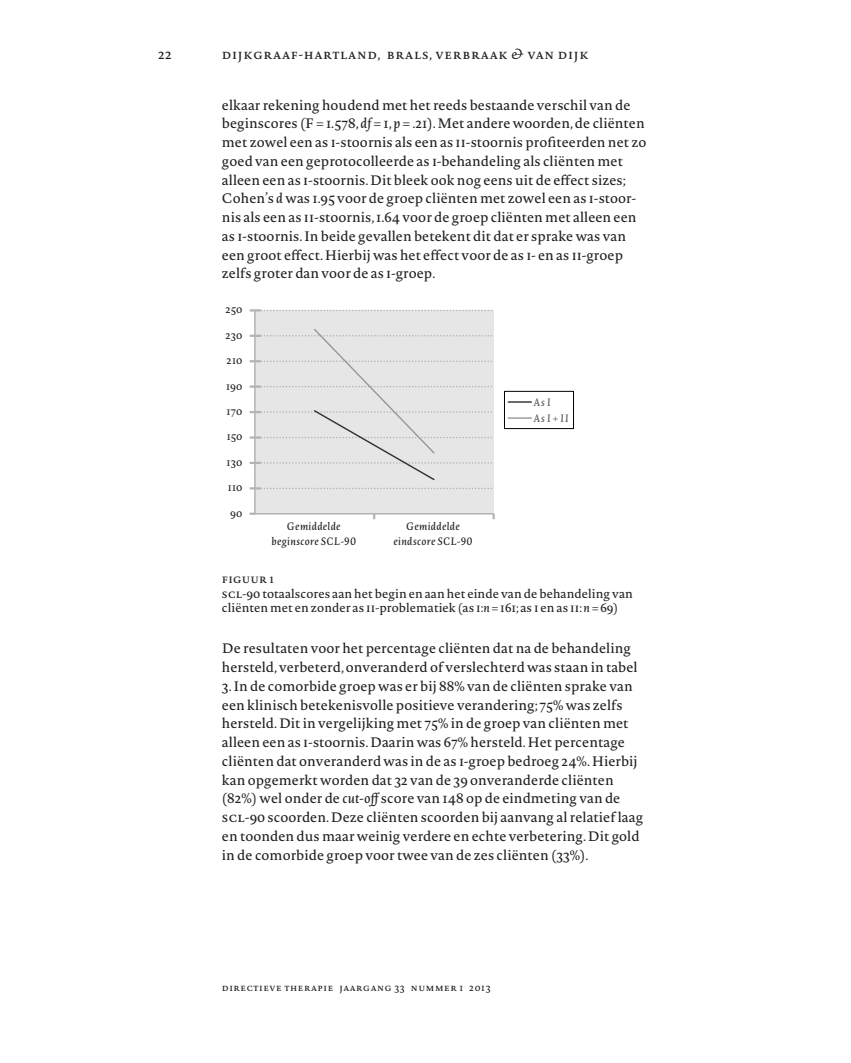
<style>
.page{position:relative;width:851px;height:1063px;background:#fff}
.page>*{position:absolute;margin:0;border:0;box-sizing:border-box;transform-origin:0 0}
.t1{font:13.5px/18.8px "Novel Pro";letter-spacing:.005em;color:#231f20}
.t2{font:13.5px "Novel Pro";letter-spacing:.05em;color:#231f20}
.t3{font:12px/14.4px "Novel Pro";letter-spacing:.015em;color:#231f20}
.t4{font:italic 10.5px/14.2px "Novel Pro";letter-spacing:.025em;color:#231f20;text-align:center}
.t5{font:10.5px "Novel Pro";letter-spacing:.015em;color:#231f20}
.t6{font:italic 10.5px/16px "Novel Pro";color:#57585a}
.t7{font:9.75px "Novel Pro";letter-spacing:.055em;color:#231f20}
.s1{font-style:italic}
</style>
<div class="page">
<div style="left:255px;top:310px;width:238px;height:204px;background:#e6e6e6"></div>
<hr style="left:254px;top:310px;width:1px;height:204px;background:#b3b3b3">
<svg style="left:249px;top:309px;width:243px;height:3px"></svg>
<svg style="left:249px;top:487px;width:243px;height:3px"></svg>
<hr style="left:255px;top:513px;width:238px;height:2px;background:#b3b3b3">
<svg style="left:249px;top:327px;width:243px;height:154px"></svg>
<div style="left:504px;top:391px;width:69px;height:38px;border:1px solid #000"></div>
<hr style="left:508px;top:401px;width:23px;height:2px;background:#333">
<hr style="left:508px;top:417px;width:23px;height:2px;background:#999">
<p class="t1" style="left:158px;top:45px;width:15px">22</p>
<p class="t2" style="left:222px;top:44px;width:366px">dijkgraaf-hartland, brals, verbraak &amp; van dijk</p>
<p class="t1" style="left:222px;top:95px;width:426px">elkaar rekening houdend met het reeds bestaande verschil van de beginscores (F = 1.578, <span class="s1">df</span>= 1, <span class="s1">p</span> = .21). Met andere woorden, de cliënten met zowel een as i-stoornis als een as ii-stoornis profiteerden net zo goed van een geprotocolleerde as i-behandeling als cliënten met alleen een as i-stoornis. Dit bleek ook nog eens uit de effect sizes; Cohen’s <span class="s1">d</span> was 1.95 voor de groep cliënten met zowel een as i-stoor&shy;nis als een as ii-stoornis, 1.64 voor de groep cliënten met alleen een as i-stoornis. In beide gevallen betekent dit dat er sprake was van een groot effect. Hierbij was het effect voor de as i- en as ii-groep zelfs groter dan voor de as i-groep.</p>
<p class="t5" style="left:225px;top:302px;width:18px">250</p>
<p class="t5" style="left:225px;top:327px;width:19px">230</p>
<p class="t5" style="left:226px;top:353px;width:17px">210</p>
<p class="t5" style="left:226px;top:378px;width:18px">190</p>
<p class="t5" style="left:226px;top:403px;width:18px">170</p>
<p class="t5" style="left:227px;top:429px;width:17px">150</p>
<p class="t5" style="left:226px;top:454px;width:18px">130</p>
<p class="t5" style="left:228px;top:480px;width:16px">110</p>
<p class="t5" style="left:230px;top:505px;width:14px">90</p>
<p class="t4" style="left:271px;top:519px;width:86px">Gemiddelde beginscore SCL-90</p>
<p class="t4" style="left:393px;top:519px;width:80px">Gemiddelde eindscore SCL-90</p>
<p class="t6" style="left:533px;top:394px;width:37px">As I<br>As I + II</p>
<p class="t3" style="left:222px;top:571px;width:412px">Figuur 1<br>scl-90 totaalscores aan het begin en aan het einde van de behandeling van cliënten met en zonder as ii-problematiek (as i:<span class="s1">n</span> = 161; as i en as ii: <span class="s1">n</span> = 69)</p>
<p class="t1" style="left:222px;top:639px;width:417px">De resultaten voor het percentage cliënten dat na de behandeling hersteld, verbeterd, onveranderd of verslechterd was staan in tabel</p>
<p class="t1" style="left:222px;top:676px;width:423px">3. In de comorbide groep was er bij 88% van de cliënten sprake van een klinisch betekenisvolle positieve verandering; 75% was zelfs hersteld. Dit in vergelijking met 75% in de groep van cliënten met alleen een as i-stoornis. Daarin was 67% hersteld. Het percentage cliënten dat onveranderd was in de as i-groep bedroeg 24%. Hierbij kan opgemerkt worden dat 32 van de 39 onveranderde cliënten (82%) wel onder de <span class="s1">cut-off</span> score van 148 op de eindmeting van de scl-90 scoorden. Deze cliënten scoorden bij aanvang al relatief laag en toonden dus maar weinig verdere en echte verbetering. Dit gold in de comorbide groep voor twee van de zes cliënten (33%).</p>
<p class="t7" style="left:222px;top:980px;width:270px">directieve therapie jaargang 33 nummer 1 2013</p>
</div>
